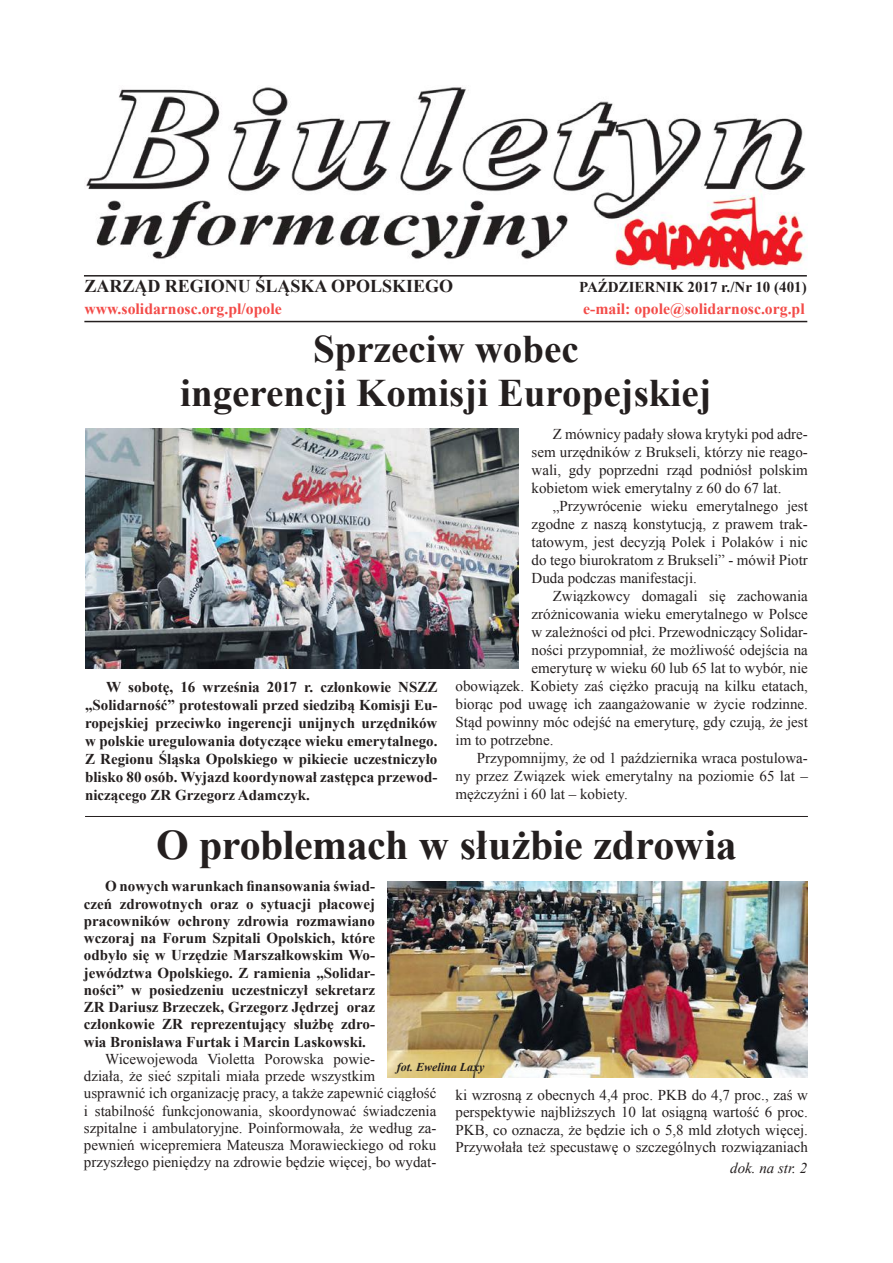
<style>
.page{position:relative;width:893px;height:1263px;background:#fff}
.page>*{position:absolute;margin:0;border:0;box-sizing:border-box;transform-origin:0 0}
.t1{font:700 42px "Times New Roman";letter-spacing:-.01em;color:#241f1f}
.t2{font:700 39px/43.5px "Times New Roman";color:#241f1f;text-align:center}
.t3{font:700 18px "Times New Roman";color:#241f1f}
.t4{font:700 15.75px "Times New Roman";color:#f34b48}
.t5{font:15px/17.2px "Times New Roman";color:#241f1f;text-align:justify}
.t6{font:700 15px/17.2px "Times New Roman";color:#241f1f;text-align:justify}
.t7{font:italic 15px "Times New Roman";color:#241f1f}
.t8{font:italic 700 12px "Times New Roman";color:#241f1f}
</style>
<div class="page">
<hr style="left:84px;top:275px;width:723px;height:2px;background:#241f1f">
<hr style="left:84px;top:321px;width:723px;height:1px;background:#241f1f">
<img style="left:86px;top:87px;width:720px;height:182px">
<img style="left:85px;top:429px;width:434px;height:240px">
<img style="left:388px;top:881px;width:420px;height:196px">
<hr style="left:85px;top:816px;width:723px;height:1px;background:#241f1f">
<p class="t3" style="left:84px;top:273px;width:370px">ZARZĄD REGIONU ŚLĄSKA OPOLSKIEGO</p>
<p class="t6" style="left:579px;top:278px;width:229px">PAŹDZIERNIK 2017 r./Nr 10 (401)</p>
<p class="t4" style="left:84px;top:297px;width:199px">www.solidarnosc.org.pl/opole</p>
<p class="t4" style="left:583px;top:298px;width:223px">e-mail: opole@solidarnosc.org.pl</p>
<h2 class="t2" style="left:180px;top:326px;width:533px">Sprzeciw wobec<br>ingerencji Komisji Europejskiej</h2>
<p class="t5" style="left:532px;top:425px;width:278px;line-height:18px;text-indent:21px">Z mównicy padały słowa krytyki pod adre&shy;sem urzędników z Brukseli, którzy nie reago&shy;wali, gdy poprzedni rząd podniósł polskim kobietom wiek emerytalny z 60 do 67 lat.</p>
<p class="t5" style="left:532px;top:497px;width:278px;line-height:18px;text-indent:21px">„Przywrócenie wieku emerytalnego jest zgodne z naszą konstytucją, z prawem trak&shy;tatowym, jest decyzją Polek i Polaków i nic do tego biurokratom z Brukseli” - mówił Piotr Duda podczas manifestacji.</p>
<p class="t5" style="left:553px;top:587px;width:257px">Związkowcy domagali się zachowania</p>
<p class="t5" style="left:532px;top:605px;width:278px">zróżnicowania wieku emerytalnego w Polsce</p>
<p class="t5" style="left:532px;top:623px;width:278px">w zależności od płci. Przewodniczący Solidar-</p>
<p class="t5" style="left:532px;top:641px;width:278px">ności przypomniał, że możliwość odejścia na</p>
<p class="t5" style="left:532px;top:659px;width:278px">emeryturę w wieku 60 lub 65 lat to wybór, nie</p>
<p class="t5" style="left:455px;top:677px;width:354px">obowiązek. Kobiety zaś ciężko pracują na kilku etatach,</p>
<p class="t5" style="left:455px;top:695px;width:354px">biorąc pod uwagę ich zaangażowanie w życie rodzinne.</p>
<p class="t5" style="left:455px;top:713px;width:354px">Stąd powinny móc odejść na emeryturę, gdy czują, że jest</p>
<p class="t5" style="left:455px;top:731px;width:99px">im to potrzebne.</p>
<p class="t5" style="left:477px;top:749px;width:333px">Przypomnijmy, że od 1 października wraca postulowa-</p>
<p class="t5" style="left:455px;top:767px;width:354px">ny przez Związek wiek emerytalny na poziomie 65 lat –</p>
<p class="t5" style="left:455px;top:785px;width:174px">mężczyźni i 60 lat – kobiety.</p>
<p class="t6" style="left:85px;top:677px;width:354px;line-height:18px;text-indent:21px">W sobotę, 16 września 2017 r. członkowie NSZZ „Solidarność” protestowali przed siedzibą Komisji Eu&shy;ropejskiej przeciwko ingerencji unijnych urzędników w polskie uregulowania dotyczące wieku emerytalnego.<br>Z Regionu Śląska Opolskiego w pikiecie uczestniczyło blisko 80 osób. Wyjazd koordynował zastępca przewod&shy;niczącego ZR Grzegorz Adamczyk.</p>
<h1 class="t1" style="left:156px;top:814px;width:582px">O problemach w służbie zdrowia</h1>
<p class="t6" style="left:84px;top:877px;width:293px;text-indent:21px">O nowych warunkach finansowania świad&shy;czeń zdrowotnych oraz o sytuacji płacowej pracowników ochrony zdrowia rozmawiano wczoraj na Forum Szpitali Opolskich, które odbyło się w Urzędzie Marszałkowskim Wo&shy;jewództwa Opolskiego. Z ramienia „Solidar&shy;ności” w posiedzeniu uczestniczył sekretarz ZR Dariusz Brzeczek, Grzegorz Jędrzej oraz członkowie ZR reprezentujący służbę zdro&shy;wia Bronisława Furtak i Marcin Laskowski.</p>
<p class="t5" style="left:84px;top:1050px;width:354px;text-align:left;text-indent:21px">Wicewojewoda Violetta Porowska powie-<br>działa, że sieć szpitali miała przede wszystkim usprawnić ich organizację pracy, a także zapewnić ciągłość i stabilność funkcjonowania, skoordynować świadczenia szpitalne i ambulatoryjne. Poinformowała, że według za&shy;pewnień wicepremiera Mateusza Morawieckiego od roku przyszłego pieniędzy na zdrowie będzie więcej, bo wydat-</p>
<p class="t8" style="left:397px;top:1059px;width:89px">fot. Ewelina Laxy</p>
<p class="t5" style="left:455px;top:1086px;width:354px">ki wzrosną z obecnych 4,4 proc. PKB do 4,7 proc., zaś w perspektywie najbliższych 10 lat osiągną wartość 6 proc.<br>PKB, co oznacza, że będzie ich o 5,8 mld złotych więcej.<br>Przywołała też specustawę o szczególnych rozwiązaniach</p>
<p class="t7" style="left:730px;top:1158px;width:79px">dok. na str. 2</p>
</div>
